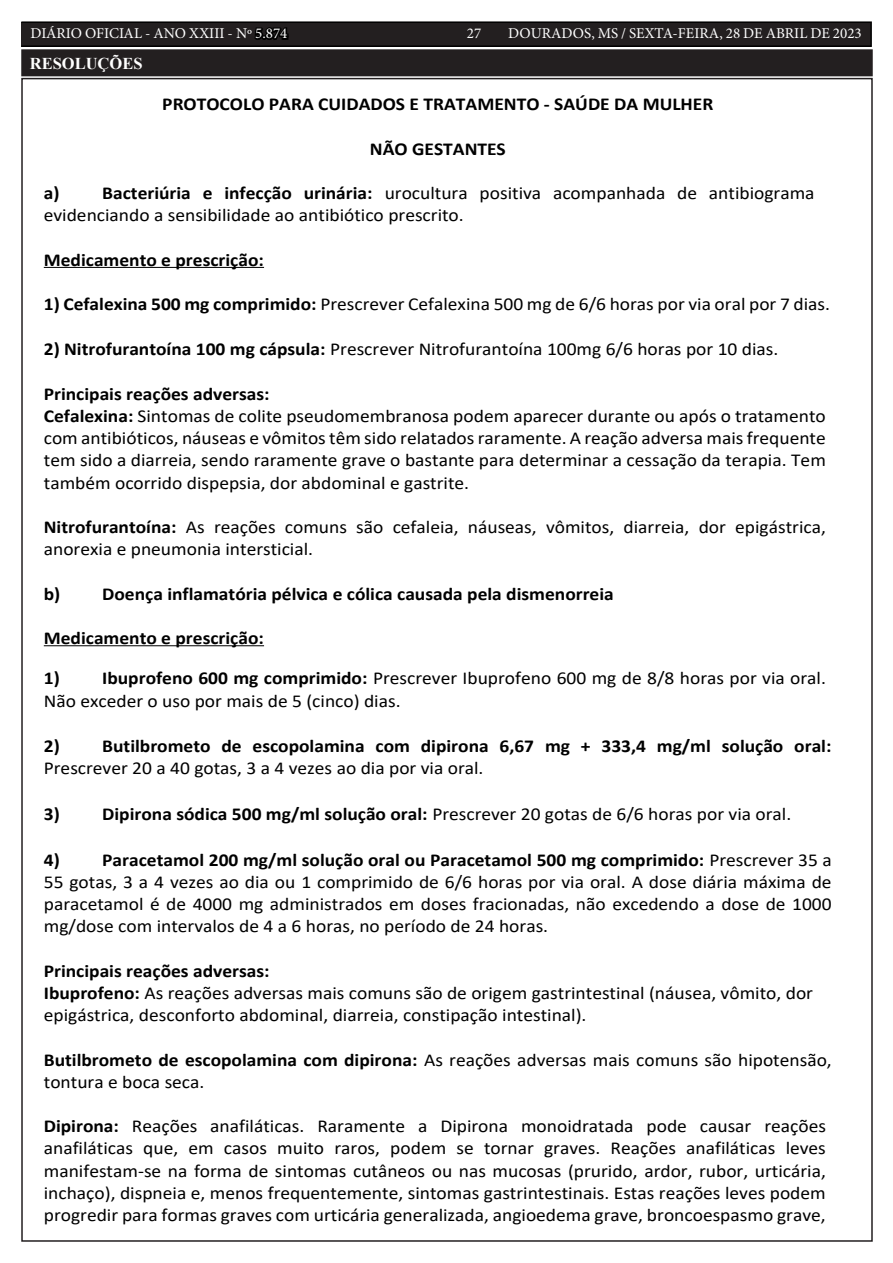
<style>
.page{position:relative;width:893px;height:1263px;background:#fff}
.page>*{position:absolute;margin:0;border:0;box-sizing:border-box;transform-origin:0 0}
.t1{font:18.15px/22.2px "Calibri";color:#000;scale:1.07 1}
.t2{font:700 18.15px "Calibri";color:#000;scale:1.07 1}
.t3{font:700 16.5px "Times New Roman";color:#fff}
.t4{font:15px "Minion Pro";color:#fff}
.s1{color:#000}
.s2{font-weight:700}
</style>
<div class="page">
<div style="left:21px;top:22px;width:850px;height:24px;background:#231f20"></div>
<div style="left:21px;top:21px;width:851px;height:26px;border:2px solid #000"></div>
<div style="left:23px;top:51px;width:848px;height:23px;background:#231f20"></div>
<div style="left:21px;top:49px;width:852px;height:27px;border:4px solid #231f20"></div>
<hr style="left:44px;top:267px;width:220px;height:1px;background:#000">
<hr style="left:44px;top:645px;width:220px;height:1px;background:#000">
<p class="t4" style="left:31px;top:24px;width:258px">DIÁRIO OFICIAL - ANO XXIII - Nº <span class="s1">5.874</span></p>
<p class="t4" style="left:467px;top:24px;width:16px">27</p>
<p class="t4" style="left:508px;top:24px;width:355px">DOURADOS, MS / SEXTA-FEIRA, 28 DE ABRIL DE 2023</p>
<p class="t3" style="left:30px;top:52px;width:114px">RESOLUÇÕES</p>
<p class="t2" style="left:162px;top:91px;width:516px">PROTOCOLO PARA CUIDADOS E TRATAMENTO - SAÚDE DA MULHER</p>
<p class="t2" style="left:370px;top:136px;width:129px">NÃO GESTANTES</p>
<p class="t1" style="left:44px;top:181px;width:722px"><span class="s2">a) Bacteriúria e infecção urinária:</span> urocultura positiva acompanhada de antibiograma evidenciando a sensibilidade ao antibiótico prescrito.</p>
<p class="t2" style="left:44px;top:247px;width:207px">Medicamento e prescrição:</p>
<p class="t1" style="left:44px;top:292px;width:736px"><span class="s2">1) Cefalexina 500 mg comprimido:</span> Prescrever Cefalexina 500 mg de 6/6 horas por via oral por 7 dias.</p>
<p class="t1" style="left:44px;top:338px;width:688px"><span class="s2">2) Nitrofurantoína 100 mg cápsula:</span> Prescrever Nitrofurantoína 100mg 6/6 horas por 10 dias.</p>
<p class="t1" style="left:44px;top:382px;width:732px"><span class="s2">Principais reações adversas:<br>Cefalexina:</span> Sintomas de colite pseudomembranosa podem aparecer durante ou após o tratamento com antibióticos, náuseas e vômitos têm sido relatados raramente. A reação adversa mais frequente tem sido a diarreia, sendo raramente grave o bastante para determinar a cessação da terapia. Tem também ocorrido dispepsia, dor abdominal e gastrite.</p>
<p class="t1" style="left:44px;top:515px;width:732px"><span class="s2">Nitrofurantoína:</span> As reações comuns são cefaleia, náuseas, vômitos, diarreia, dor epigástrica, anorexia e pneumonia intersticial.</p>
<p class="t2" style="left:44px;top:581px;width:534px">b) Doença inflamatória pélvica e cólica causada pela dismenorreia</p>
<p class="t2" style="left:44px;top:625px;width:207px">Medicamento e prescrição:</p>
<p class="t1" style="left:44px;top:667px;width:732px"><span class="s2">1) Ibuprofeno 600 mg comprimido:</span> Prescrever Ibuprofeno 600 mg de 8/8 horas por via oral.<br>Não exceder o uso por mais de 5 (cinco) dias.</p>
<p class="t2" style="left:44px;top:733px;width:738px">2) Butilbrometo de escopolamina com dipirona 6,67 mg + 333,4 mg/ml solução oral:</p>
<p class="t1" style="left:44px;top:756px;width:412px">Prescrever 20 a 40 gotas, 3 a 4 vezes ao dia por via oral.</p>
<p class="t1" style="left:44px;top:803px;width:700px"><span class="s2">3) Dipirona sódica 500 mg/ml solução oral:</span> Prescrever 20 gotas de 6/6 horas por via oral.</p>
<p class="t1" style="left:44px;top:848px;width:738px;text-align:justify"><span class="s2">4) Paracetamol 200 mg/ml solução oral ou Paracetamol 500 mg comprimido:</span> Prescrever 35 a 55 gotas, 3 a 4 vezes ao dia ou 1 comprimido de 6/6 horas por via oral. A dose diária máxima de paracetamol é de 4000 mg administrados em doses fracionadas, não excedendo a dose de 1000 mg/dose com intervalos de 4 a 6 horas, no período de 24 horas.</p>
<p class="t1" style="left:44px;top:959px;width:720px"><span class="s2">Principais reações adversas:<br>Ibuprofeno:</span> As reações adversas mais comuns são de origem gastrintestinal (náusea, vômito, dor epigástrica, desconforto abdominal, diarreia, constipação intestinal).</p>
<p class="t1" style="left:44px;top:1048px;width:738px"><span class="s2">Butilbrometo de escopolamina com dipirona:</span> As reações adversas mais comuns são hipotensão, tontura e boca seca.</p>
<p class="t1" style="left:44px;top:1114px;width:732px;text-align:justify"><span class="s2">Dipirona:</span> Reações anafiláticas. Raramente a Dipirona monoidratada pode causar reações anafiláticas que, em casos muito raros, podem se tornar graves. Reações anafiláticas leves manifestam-se na forma de sintomas cutâneos ou nas mucosas (prurido, ardor, rubor, urticária, inchaço), dispneia e, menos frequentemente, sintomas gastrintestinais. Estas reações leves podem progredir para formas graves com urticária generalizada, angioedema grave, broncoespasmo grave,</p>
</div>
